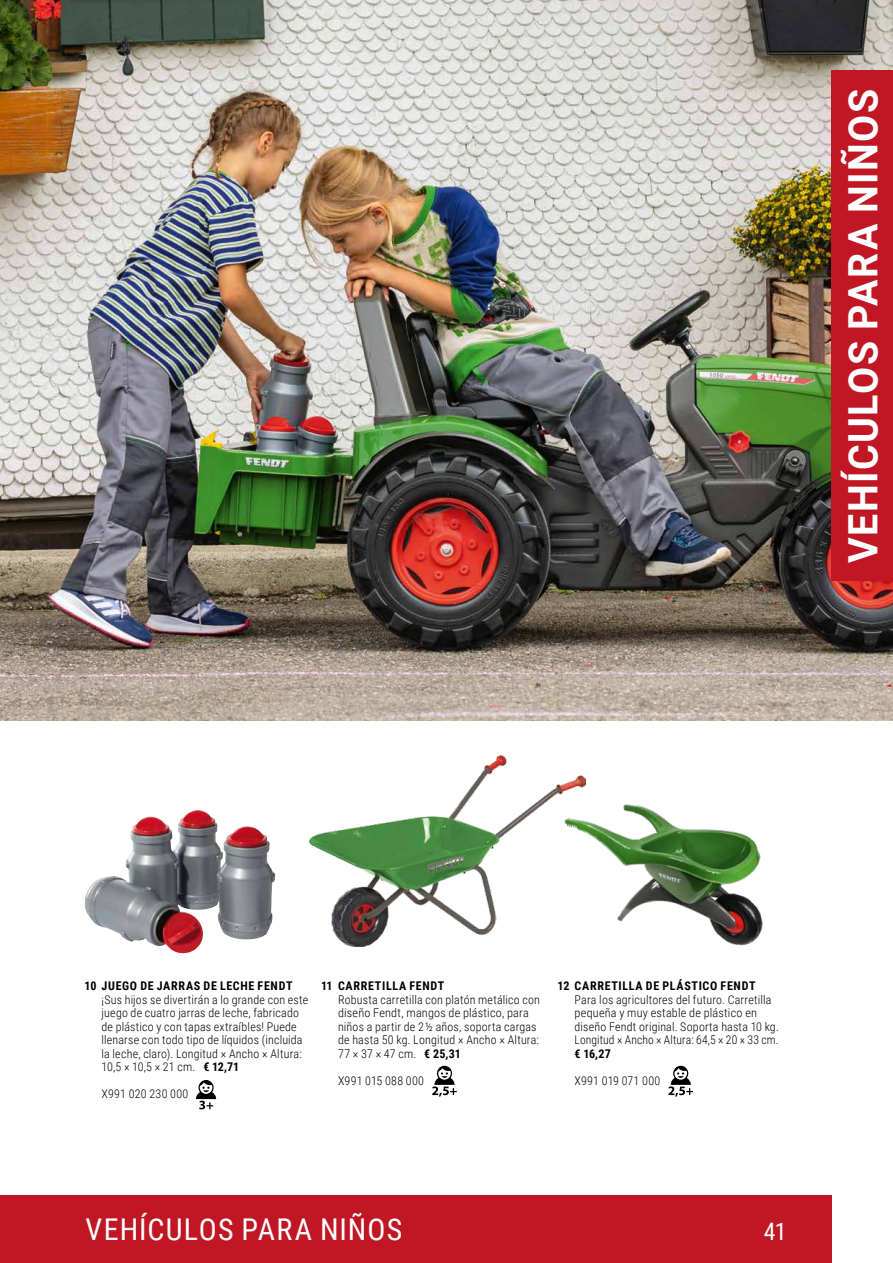
<style>
.page{position:relative;width:893px;height:1263px;background:#fff}
.page>*{position:absolute;margin:0;border:0;box-sizing:border-box;transform-origin:0 0}
.t1{font:700 40.5px "Roboto";letter-spacing:.035em;color:#fff}
.t2{font:30px "Roboto Condensed";letter-spacing:.035em;color:#fff}
.t3{font:24px "Roboto Condensed";color:#fff}
.t4{font:300 12px/13.5px "Roboto Condensed";letter-spacing:.015em;color:#000}
.t5{font:700 12px "Roboto Condensed";letter-spacing:.055em;color:#000}
.s1{font-weight:700}
</style>
<div class="page">
<img style="left:310px;top:756px;width:275px;height:191px">
<img style="left:563px;top:797px;width:200px;height:149px">
<img style="left:0;top:0;width:893px;height:721px">
<img style="left:84px;top:810px;width:191px;height:143px">
<div style="left:0;top:1195px;width:831px;height:68px;background:#c11725"></div>
<div style="left:831px;top:70px;width:62px;height:510px;background:#c11725"></div>
<svg style="left:432px;top:1066px;width:25px;height:30px"></svg>
<svg style="left:668px;top:1066px;width:25px;height:30px"></svg>
<svg style="left:196px;top:1080px;width:20px;height:29px"></svg>
<h1 class="t1" style="left:835px;top:563px;width:476px;rotate:-90deg">VEHÍCULOS PARA NIÑOS</h1>
<p class="t5" style="left:85px;top:978px;width:209px">10 JUEGO DE JARRAS DE LECHE FENDT</p>
<p class="t4" style="left:102px;top:992px;width:208px">¡Sus hijos se divertirán a lo grande con este juego de cuatro jarras de leche, fabricado de plástico y con tapas extraíbles! Puede llenarse con todo tipo de líquidos (incluida la leche, claro). Longitud × Ancho × Altura:<br>10,5 × 10,5 × 21 cm. <span class="s1">€ 12,71</span></p>
<p class="t4" style="left:102px;top:1087px;width:88px">X991 020 230 000</p>
<p class="t5" style="left:321px;top:978px;width:125px">11 CARRETILLA FENDT</p>
<p class="t4" style="left:338px;top:992px;width:203px">Robusta carretilla con platón metálico con diseño Fendt, mangos de plástico, para niños a partir de 2 ½ años, soporta cargas de hasta 50 kg. Longitud × Ancho × Altura:<br>77 × 37 × 47 cm. <span class="s1">€ 25,31</span></p>
<p class="t4" style="left:338px;top:1073px;width:88px">X991 015 088 000</p>
<p class="t5" style="left:558px;top:978px;width:199px">12 CARRETILLA DE PLÁSTICO FENDT</p>
<p class="t4" style="left:575px;top:992px;width:206px">Para los agricultores del futuro. Carretilla pequeña y muy estable de plástico en diseño Fendt original. Soporta hasta 10 kg.<br>Longitud × Ancho × Altura: 64,5 × 20 × 33 cm.</p>
<p class="t5" style="left:575px;top:1045px;width:38px">€ 16,27</p>
<p class="t4" style="left:575px;top:1073px;width:87px">X991 019 071 000</p>
<h2 class="t2" style="left:86px;top:1208px;width:318px">VEHÍCULOS PARA NIÑOS</h2>
<h3 class="t3" style="left:764px;top:1214px;width:24px">41</h3>
</div>
